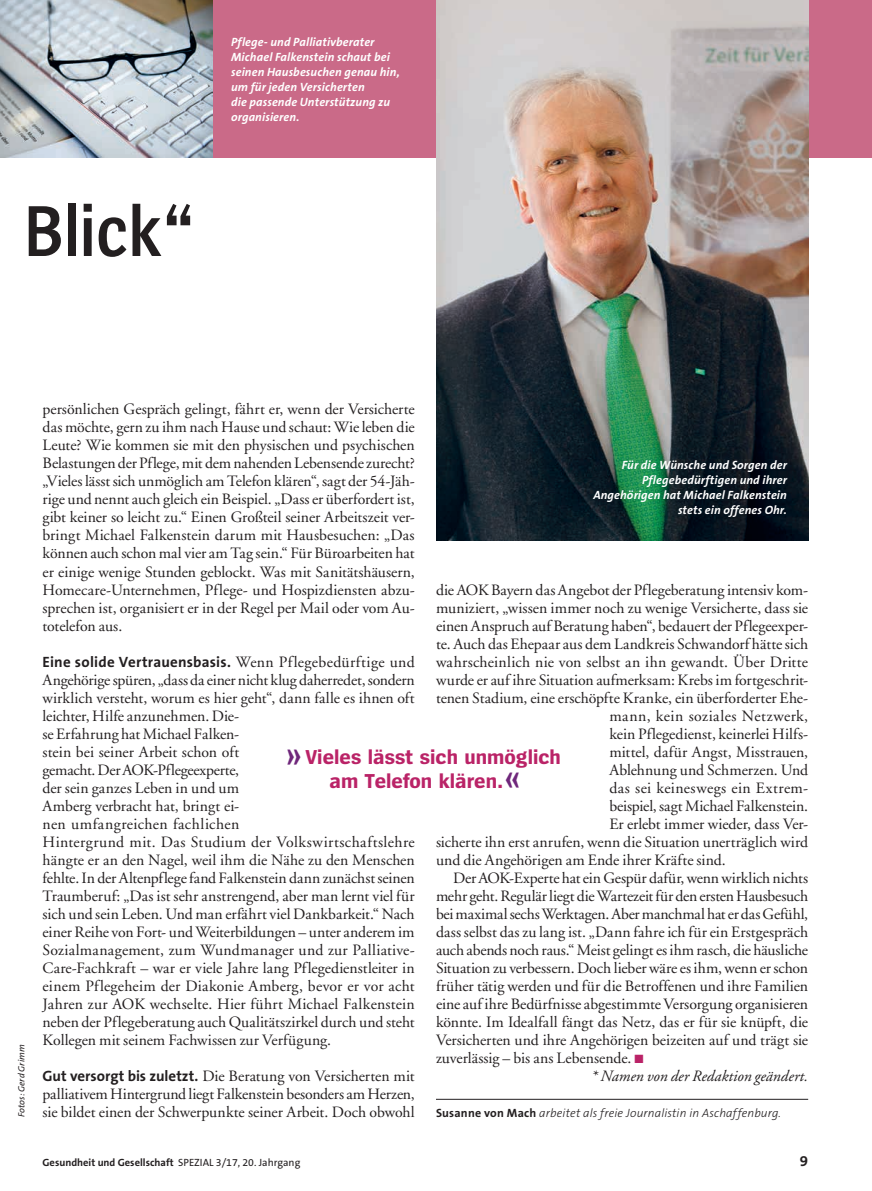
<style>
.page{position:relative;width:872px;height:1191px;background:#fff}
.page>*{position:absolute;margin:0;border:0;box-sizing:border-box;transform-origin:0 0}
.t1{font:600 75px "Spiegel Cd";letter-spacing:.015em;color:#231f20}
.t2{font:700 21px/24px "Spiegel";color:#ba2367;text-align:center}
.Fließ_oE{font:15.75px/18px "GG Garamond";color:#231f20}
.Fließ_mE{font:15.75px/18px "GG Garamond";color:#231f20;text-align:justify}
.Fließ_oE-2{font:15.75px "GG Garamond";letter-spacing:.03em;color:#231f20}
.Fließ_oE-3{font:italic 15.75px "GG Garamond";letter-spacing:.005em;color:#231f20}
.Fließ_oE-4{font:700 15px "The Sans B7";letter-spacing:.015em;color:#231f20}
.BU_negativ_links{font:italic 700 12px/15px "The Sans B7";letter-spacing:.01em;color:#fff}
.BU_negativ_rechts{font:italic 700 12px/15px "The Sans B7";letter-spacing:.01em;color:#fff;text-align:right}
.Autorenlegende{font:italic 300 12px "The Sans B3";letter-spacing:.01em;color:#231f20}
.t3{font:700 10.5px "The Sans B7";color:#231f20}
.Fotonachweis{font:italic 9px "The Sans B5 Plain";color:#231f20}
.s1{font-family:"GG Garamond";font-weight:400;font-size:15.75px}
.s2{font-family:"The Sans B7";font-weight:700;font-size:15px}
.s3{color:#ba2367}
.s4{font-size:45px;color:#6f277b}
.s5{font-family:"The Sans B7";font-weight:700;font-style:normal}
.s6{font-family:"The Sans B5 Plain";font-weight:400}
</style>
<div class="page">
<div style="left:0;top:0;width:872px;height:157px;background:#ca6a88"></div>
<hr style="left:436px;top:1099px;width:372px;height:1px;background:#231f20">
<img style="left:436px;top:0;width:372px;height:540px">
<img style="left:0;top:0;width:213px;height:157px">
<h1 class="t1" style="left:25px;top:193px;width:170px">Blick“</h1>
<p class="BU_negativ_links" style="left:231px;top:34px;width:170px">Pflege- und Palliativberater<br>Michael Falkenstein schaut bei seinen Hausbesuchen genau hin, um für jeden Versicherten<br>die passende Unterstützung zu organisieren.</p>
<p class="Fotonachweis" style="left:17px;top:1116px;width:74px;rotate:-90deg">Fotos: Gerd Grimm</p>
<p class="Fließ_mE" style="left:43px;top:400px;width:374px">persönlichen Gespräch gelingt, fährt er, wenn der Versicherte das möchte, gern zu ihm nach Hause und schaut: Wie leben die Leute? Wie kommen sie mit den physischen und psychischen Belastungen der Pflege, mit dem nahenden Lebensende zurecht? „Vieles lässt sich unmöglich am Telefon klären“, sagt der 54-Jäh&shy;rige und nennt auch gleich ein Beispiel. „Dass er überfordert ist, gibt keiner so leicht zu.“ Einen Großteil seiner Arbeitszeit ver&shy;bringt Michael Falkenstein darum mit Hausbesuchen: „Das können auch schon mal vier am Tag sein.“ Für Büroarbeiten hat er einige wenige Stunden geblockt. Was mit Sanitätshäusern, Homecare-Unternehmen, Pflege- und Hospizdiensten abzu&shy;sprechen ist, organisiert er in der Regel per Mail oder vom Au&shy;totelefon aus.</p>
<p class="Fließ_oE-4" style="left:43px;top:653px;width:374px">Eine solide Vertrauensbasis. <span class="s1">Wenn Pflegebedürftige und</span></p>
<p class="Fließ_oE" style="left:43px;top:670px;width:374px">Angehörige spüren, „dass da einer nicht klug daherredet, sondern wirklich versteht, worum es hier geht“, dann falle es ihnen oft leichter, Hilfe anzunehmen. Die-<br>se Erfahrung hat Michael Falken-<br>stein bei seiner Arbeit schon oft<br>gemacht. Der AOK-Pflegeexperte,<br>der sein ganzes Leben in und um<br>Amberg verbracht hat, bringt ei-<br>nen umfangreichen fachlichen<br>Hintergrund mit. Das Studium der Volkswirtschaftslehre hängte er an den Nagel, weil ihm die Nähe zu den Menschen fehlte. In der Altenpflege fand Falkenstein dann zunächst seinen Traumberuf: „Das ist sehr anstrengend, aber man lernt viel für sich und sein Leben. Und man erfährt viel Dankbarkeit.“ Nach einer Reihe von Fort- und Weiterbildungen – unter anderem im Sozialmanagement, zum Wundmanager und zur Palliative-Care-Fachkraft – war er viele Jahre lang Pflegedienstleiter in einem Pflegeheim der Diakonie Amberg, bevor er vor acht Jahren zur AOK wechselte. Hier führt Michael Falkenstein neben der Pflegeberatung auch Qualitätszirkel durch und steht Kollegen mit seinem Fachwissen zur Verfügung.</p>
<p class="Fließ_oE" style="left:43px;top:1066px;width:374px;text-align:justify"><span class="s2">Gut versorgt bis zuletzt.</span> Die Beratung von Versicherten mit palliativem Hintergrund liegt Falkenstein besonders am Herzen, sie bildet einen der Schwerpunkte seiner Arbeit. Doch obwohl</p>
<p class="BU_negativ_rechts" style="left:593px;top:458px;width:195px">Für die Wünsche und Sorgen der<br>Pflegebedürftigen und ihrer<br>Angehörigen hat Michael Falkenstein stets ein offenes Ohr.</p>
<p class="Fließ_oE" style="left:436px;top:580px;width:374px">die AOK Bayern das Angebot der Pflegeberatung intensiv kom-</p>
<p class="Fließ_oE" style="left:436px;top:598px;width:374px">muniziert, „wissen immer noch zu wenige Versicherte, dass sie</p>
<p class="Fließ_oE" style="left:436px;top:616px;width:374px">einen Anspruch auf Beratung haben“, bedauert der Pflegeexper-</p>
<p class="Fließ_oE" style="left:436px;top:634px;width:374px">te. Auch das Ehepaar aus dem Landkreis Schwandorf hätte sich</p>
<p class="Fließ_oE" style="left:436px;top:652px;width:374px">wahrscheinlich nie von selbst an ihn gewandt. Über Dritte</p>
<p class="Fließ_oE" style="left:436px;top:670px;width:374px">wurde er auf ihre Situation aufmerksam: Krebs im fortgeschrit-</p>
<p class="Fließ_oE" style="left:436px;top:688px;width:374px">tenen Stadium, eine erschöpfte Kranke, ein überforderter Ehe-</p>
<p class="Fließ_oE-2" style="left:609px;top:706px;width:200px">mann, kein soziales Netzwerk,</p>
<p class="Fließ_oE" style="left:609px;top:724px;width:200px">kein Pflegedienst, keinerlei Hilfs-</p>
<p class="Fließ_oE" style="left:609px;top:742px;width:200px">mittel, dafür Angst, Misstrauen,</p>
<p class="Fließ_oE" style="left:609px;top:760px;width:200px">Ablehnung und Schmerzen. Und</p>
<p class="Fließ_oE-2" style="left:609px;top:778px;width:199px">das sei keineswegs ein Extrem-</p>
<p class="Fließ_oE" style="left:609px;top:796px;width:200px">beispiel, sagt Michael Falkenstein.</p>
<p class="Fließ_oE" style="left:609px;top:814px;width:199px">Er erlebt immer wieder, dass Ver-</p>
<p class="Fließ_oE" style="left:436px;top:832px;width:374px">sicherte ihn erst anrufen, wenn die Situation unerträglich wird</p>
<p class="Fließ_oE" style="left:436px;top:850px;width:291px">und die Angehörigen am Ende ihrer Kräfte sind.</p>
<p class="Fließ_mE" style="left:436px;top:868px;width:374px;text-indent:17px">Der AOK-Experte hat ein Gespür dafür, wenn wirklich nichts mehr geht. Regulär liegt die Wartezeit für den ersten Hausbesuch bei maximal sechs Werktagen. Aber manchmal hat er das Gefühl, dass selbst das zu lang ist. „Dann fahre ich für ein Erstgespräch auch abends noch raus.“ Meist gelingt es ihm rasch, die häusliche Situation zu verbessern. Doch lieber wäre es ihm, wenn er schon früher tätig werden und für die Betroffenen und ihre Familien eine auf ihre Bedürfnisse abgestimmte Versorgung organisieren könnte. Im Idealfall fängt das Netz, das er für sie knüpft, die Versicherten und ihre Angehörigen beizeiten auf und trägt sie zuverlässig – bis ans Lebensende. <span class="s3">√</span></p>
<p class="Fließ_oE-3" style="left:591px;top:1066px;width:218px">* Namen von der Redaktion geändert.</p>
<p class="t2" style="left:285px;top:746px;width:277px"><span class="s4">»</span>Vieles lässt sich unmöglich am Telefon klären.<span class="s4">«</span></p>
<p class="Autorenlegende" style="left:436px;top:1106px;width:346px"><span class="s5">Susanne von Mach</span> arbeitet als freie Journalistin in Aschaffenburg.</p>
<p class="t3" style="left:43px;top:1156px;width:259px">Gesundheit und Gesellschaft <span class="s6">SPEZIAL 3/17, 20. Jahrgang</span></p>
<p class="Fließ_oE-4" style="left:800px;top:1152px;width:10px">9</p>
</div>
